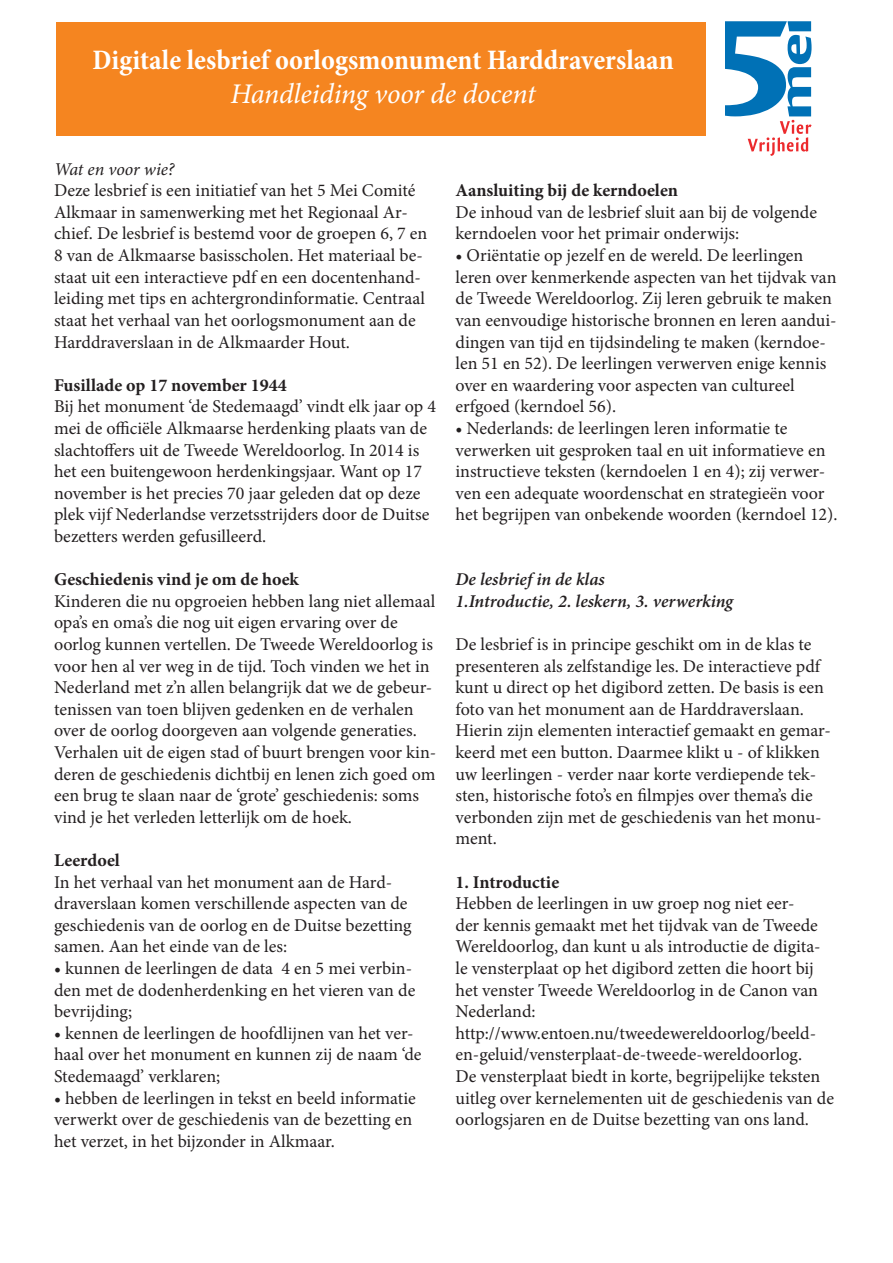
<style>
.page{position:relative;width:893px;height:1263px;background:#fff}
.page>*{position:absolute;margin:0;border:0;box-sizing:border-box;transform-origin:0 0}
.t1{font:700 condensed 28.5px "Minion Pro";color:#fff}
.t2{font:italic 28.5px "Minion Pro";letter-spacing:-.005em;color:#fff}
.t3{font:18px/21.6px "Minion Pro";color:#231f20}
.t4{font:700 18px "Minion Pro";color:#231f20}
.t5{font:italic 600 18px "Minion Pro";color:#231f20}
.t6{font:italic 18px "Minion Pro";letter-spacing:-.005em;color:#231f20}
</style>
<div class="page">
<div style="left:56px;top:22px;width:650px;height:113px;background:#f58520"></div>
<svg style="left:725px;top:21px;width:86px;height:135px"></svg>
<p class="t1" style="left:93px;top:40px;width:583px">Digitale lesbrief oorlogsmonument Harddraverslaan</p>
<p class="t2" style="left:231px;top:75px;width:307px">Handleiding voor de docent</p>
<p class="t6" style="left:54px;top:157px;width:122px">Wat en voor wie?</p>
<p class="t3" style="left:54px;top:180px;width:375px">Deze lesbrief is een initiatief van het 5 Mei Comité Alkmaar in samenwerking met het Regionaal Ar&shy;chief. De lesbrief is bestemd voor de groepen 6, 7 en 8 van de Alkmaarse basisscholen. Het materiaal be&shy;staat uit een interactieve pdf en een docentenhand&shy;leiding met tips en achtergrondinformatie. Centraal staat het verhaal van het oorlogsmonument aan de Harddraverslaan in de Alkmaarder Hout.</p>
<p class="t4" style="left:54px;top:372px;width:234px">Fusillade op 17 november 1944</p>
<p class="t3" style="left:54px;top:396px;width:384px">Bij het monument ‘de Stedemaagd’ vindt elk jaar op 4 mei de officiële Alkmaarse herdenking plaats van de slachtoffers uit de Tweede Wereldoorlog. In 2014 is het een buitengewoon herdenkingsjaar. Want op 17 november is het precies 70 jaar geleden dat op deze plek vijf Nederlandse verzetsstrijders door de Duitse bezetters werden gefusilleerd.</p>
<p class="t4" style="left:54px;top:567px;width:246px">Geschiedenis vind je om de hoek</p>
<p class="t3" style="left:54px;top:590px;width:384px">Kinderen die nu opgroeien hebben lang niet allemaal opa’s en oma’s die nog uit eigen ervaring over de oorlog kunnen vertellen. De Tweede Wereldoorlog is voor hen al ver weg in de tijd. Toch vinden we het in Nederland met z’n allen belangrijk dat we de gebeur&shy;tenissen van toen blijven gedenken en de verhalen over de oorlog doorgeven aan volgende generaties.<br>Verhalen uit de eigen stad of buurt brengen voor kin&shy;deren de geschiedenis dichtbij en lenen zich goed om een brug te slaan naar de ‘grote’ geschiedenis: soms vind je het verleden letterlijk om de hoek.</p>
<p class="t4" style="left:54px;top:847px;width:67px">Leerdoel</p>
<p class="t3" style="left:54px;top:871px;width:359px">In het verhaal van het monument aan de Hard&shy;draverslaan komen verschillende aspecten van de geschiedenis van de oorlog en de Duitse bezetting samen. Aan het einde van de les:</p>
<p class="t3" style="left:54px;top:957px;width:363px">• kunnen de leerlingen de data 4 en 5 mei verbin&shy;den met de dodenherdenking en het vieren van de bevrijding;</p>
<p class="t3" style="left:54px;top:1022px;width:369px">• kennen de leerlingen de hoofdlijnen van het ver&shy;haal over het monument en kunnen zij de naam ‘de<br>Stedemaagd’ verklaren;</p>
<p class="t3" style="left:54px;top:1087px;width:363px">• hebben de leerlingen in tekst en beeld informatie verwerkt over de geschiedenis van de bezetting en het verzet, in het bijzonder in Alkmaar.</p>
<p class="t4" style="left:455px;top:178px;width:224px">Aansluiting bij de kerndoelen</p>
<p class="t3" style="left:455px;top:201px;width:363px">De inhoud van de lesbrief sluit aan bij de volgende kerndoelen voor het primair onderwijs:</p>
<p class="t3" style="left:455px;top:245px;width:383px">• Oriëntatie op jezelf en de wereld. De leerlingen leren over kenmerkende aspecten van het tijdvak van de Tweede Wereldoorlog. Zij leren gebruik te maken van eenvoudige historische bronnen en leren aandui&shy;dingen van tijd en tijdsindeling te maken (kerndoe&shy;len 51 en 52). De leerlingen verwerven enige kennis over en waardering voor aspecten van cultureel erfgoed (kerndoel 56).</p>
<p class="t3" style="left:455px;top:417px;width:384px">• Nederlands: de leerlingen leren informatie te verwerken uit gesproken taal en uit informatieve en instructieve teksten (kerndoelen 1 en 4); zij verwer&shy;ven een adequate woordenschat en strategieën voor het begrijpen van onbekende woorden (kerndoel 12).</p>
<p class="t5" style="left:455px;top:567px;width:151px">De lesbrief in de klas</p>
<p class="t5" style="left:455px;top:588px;width:279px">1.Introductie, 2. leskern, 3. verwerking</p>
<p class="t3" style="left:455px;top:633px;width:377px">De lesbrief is in principe geschikt om in de klas te presenteren als zelfstandige les. De interactieve pdf kunt u direct op het digibord zetten. De basis is een foto van het monument aan de Harddraverslaan.<br>Hierin zijn elementen interactief gemaakt en gemar&shy;keerd met een button. Daarmee klikt u - of klikken uw leerlingen - verder naar korte verdiepende tek&shy;sten, historische foto’s en filmpjes over thema’s die verbonden zijn met de geschiedenis van het monu&shy;ment.</p>
<p class="t4" style="left:455px;top:869px;width:105px">1. Introductie</p>
<p class="t3" style="left:455px;top:893px;width:367px">Hebben de leerlingen in uw groep nog niet eer&shy;der kennis gemaakt met het tijdvak van de Tweede Wereldoorlog, dan kunt u als introductie de digita&shy;le vensterplaat op het digibord zetten die hoort bij het venster Tweede Wereldoorlog in de Canon van Nederland:</p>
<p class="t3" style="left:455px;top:1022px;width:362px">http://www.entoen.nu/tweedewereldoorlog/beeld&shy;en-geluid/vensterplaat-de-tweede-wereldoorlog.</p>
<p class="t3" style="left:455px;top:1065px;width:380px">De vensterplaat biedt in korte, begrijpelijke teksten uitleg over kernelementen uit de geschiedenis van de oorlogsjaren en de Duitse bezetting van ons land.</p>
</div>
